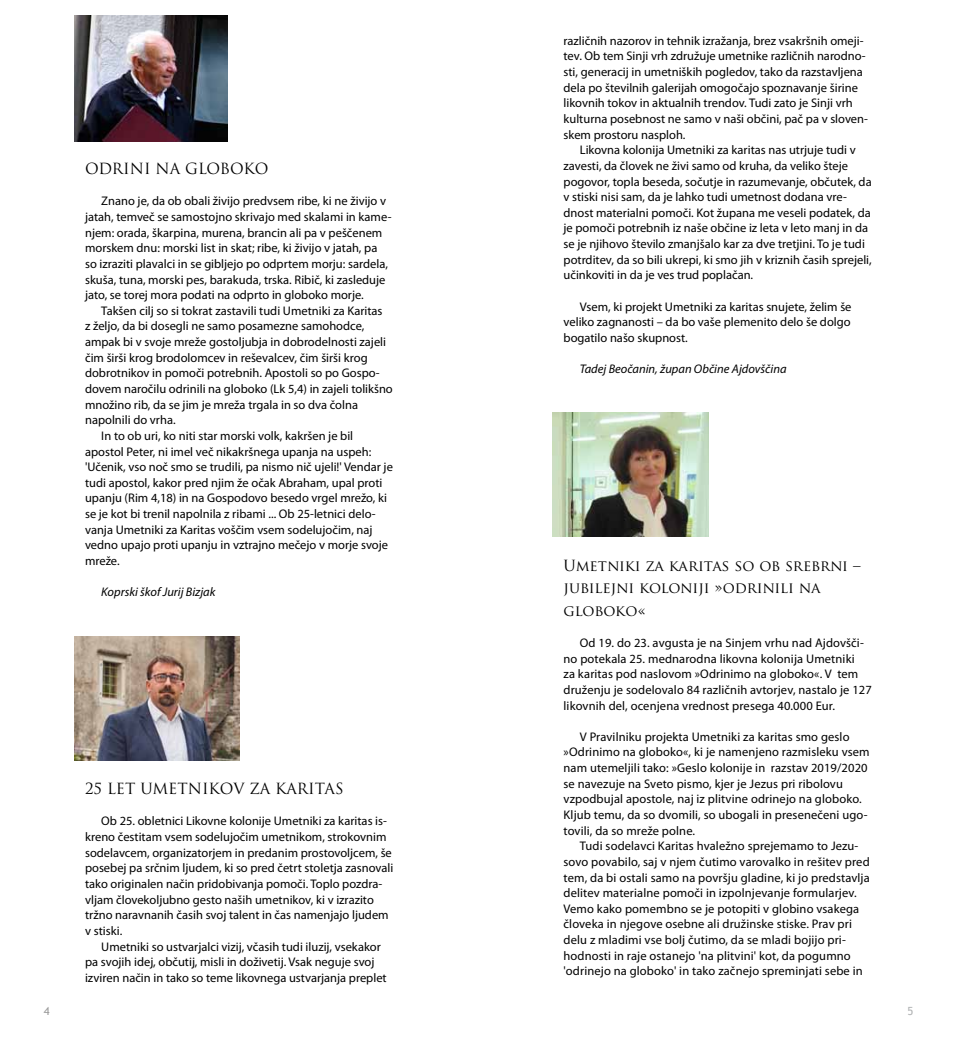
<style>
.page{position:relative;width:957px;height:1053px;background:#fff}
.page>*{position:absolute;margin:0;border:0;box-sizing:border-box;transform-origin:0 0}
.t1{font:15px/22.5px "Trajan Pro";color:#000}
.t2{font:12.5px/15.6px "Myriad Pro";color:#000}
.t3{font:italic 12.5px "Myriad Pro";color:#000}
.t4{font:11.25px "Trebuchet MS";color:#999}
.t5{font:11.25px "Trebuchet MS";color:#b1b3b4}
</style>
<div class="page">
<img style="left:74px;top:16px;width:153px;height:125px">
<img style="left:553px;top:412px;width:156px;height:125px">
<img style="left:74px;top:636px;width:165px;height:124px">
<p class="t1" style="left:85px;top:157px;width:185px">ODRINI NA GLOBOKO</p>
<p class="t2" style="left:85px;top:193px;width:308px;text-indent:16px">Znano je, da ob obali živijo predvsem ribe, ki ne živijo v jatah, temveč se samostojno skrivajo med skalami in kame&shy;njem: orada, škarpina, murena, brancin ali pa v peščenem morskem dnu: morski list in skat; ribe, ki živijo v jatah, pa so izraziti plavalci in se gibljejo po odprtem morju: sardela, skuša, tuna, morski pes, barakuda, trska. Ribič, ki zasleduje jato, se torej mora podati na odprto in globoko morje.</p>
<p class="t2" style="left:101px;top:302px;width:283px">Takšen cilj so si tokrat zastavili tudi Umetniki za Karitas</p>
<p class="t2" style="left:85px;top:318px;width:281px">z željo, da bi dosegli ne samo posamezne samohodce,</p>
<p class="t2" style="left:85px;top:334px;width:302px">ampak bi v svoje mreže gostoljubja in dobrodelnosti zajeli</p>
<p class="t2" style="left:85px;top:349px;width:284px">čim širši krog brodolomcev in reševalcev, čim širši krog</p>
<p class="t2" style="left:85px;top:365px;width:296px">dobrotnikov in pomoči potrebnih. Apostoli so po Gospo-</p>
<p class="t2" style="left:85px;top:381px;width:309px">dovem naročilu odrinili na globoko (Lk 5,4) in zajeli tolikšno</p>
<p class="t2" style="left:85px;top:396px;width:274px">množino rib, da se jim je mreža trgala in so dva čolna</p>
<p class="t2" style="left:85px;top:412px;width:92px">napolnili do vrha.</p>
<p class="t2" style="left:101px;top:427px;width:253px">In to ob uri, ko niti star morski volk, kakršen je bil</p>
<p class="t2" style="left:85px;top:443px;width:288px">apostol Peter, ni imel več nikakršnega upanja na uspeh:</p>
<p class="t2" style="left:85px;top:459px;width:309px">'Učenik, vso noč smo se trudili, pa nismo nič ujeli!' Vendar je</p>
<p class="t2" style="left:85px;top:474px;width:299px">tudi apostol, kakor pred njim že očak Abraham, upal proti</p>
<p class="t2" style="left:85px;top:490px;width:303px">upanju (Rim 4,18) in na Gospodovo besedo vrgel mrežo, ki</p>
<p class="t2" style="left:85px;top:506px;width:292px">se je kot bi trenil napolnila z ribami ... Ob 25-letnici delo-</p>
<p class="t2" style="left:85px;top:521px;width:289px">vanja Umetniki za Karitas voščim vsem sodelujočim, naj</p>
<p class="t2" style="left:85px;top:537px;width:304px">vedno upajo proti upanju in vztrajno mečejo v morje svoje</p>
<p class="t2" style="left:85px;top:552px;width:36px">mreže.</p>
<p class="t3" style="left:101px;top:584px;width:116px">Koprski škof Jurij Bizjak</p>
<p class="t1" style="left:85px;top:777px;width:260px">25 LET UMETNIKOV ZA KARITAS</p>
<p class="t2" style="left:85px;top:813px;width:310px;text-indent:16px">Ob 25. obletnici Likovne kolonije Umetniki za karitas is&shy;kreno čestitam vsem sodelujočim umetnikom, strokovnim sodelavcem, organizatorjem in predanim prostovoljcem, še posebej pa srčnim ljudem, ki so pred četrt stoletja zasnovali tako originalen način pridobivanja pomoči. Toplo pozdra&shy;vljam človekoljubno gesto naših umetnikov, ki v izrazito tržno naravnanih časih svoj talent in čas namenjajo ljudem v stiski.</p>
<p class="t2" style="left:85px;top:938px;width:303px;text-indent:16px">Umetniki so ustvarjalci vizij, včasih tudi iluzij, vsekakor pa svojih idej, občutij, misli in doživetij. Vsak neguje svoj izviren način in tako so teme likovnega ustvarjanja preplet</p>
<p class="t2" style="left:563px;top:33px;width:306px">različnih nazorov in tehnik izražanja, brez vsakršnih omeji&shy;tev. Ob tem Sinji vrh združuje umetnike različnih narodno&shy;sti, generacij in umetniških pogledov, tako da razstavljena dela po številnih galerijah omogočajo spoznavanje širine likovnih tokov in aktualnih trendov. Tudi zato je Sinji vrh kulturna posebnost ne samo v naši občini, pač pa v sloven&shy;skem prostoru nasploh.</p>
<p class="t2" style="left:563px;top:142px;width:310px;text-indent:16px">Likovna kolonija Umetniki za karitas nas utrjuje tudi v zavesti, da človek ne živi samo od kruha, da veliko šteje pogovor, topla beseda, sočutje in razumevanje, občutek, da v stiski nisi sam, da je lahko tudi umetnost dodana vre&shy;dnost materialni pomoči. Kot župana me veseli podatek, da je pomoči potrebnih iz naše občine iz leta v leto manj in da se je njihovo število zmanjšalo kar za dve tretjini. To je tudi potrditev, da so bili ukrepi, ki smo jih v kriznih časih sprejeli, učinkoviti in da je ves trud poplačan.</p>
<p class="t2" style="left:563px;top:298px;width:289px;text-align:justify;text-indent:16px">Vsem, ki projekt Umetniki za karitas snujete, želim še veliko zagnanosti – da bo vaše plemenito delo še dolgo bogatilo našo skupnost.</p>
<p class="t3" style="left:580px;top:361px;width:208px">Tadej Beočanin, župan Občine Ajdovščina</p>
<p class="t1" style="left:563px;top:554px;width:298px">Umetniki za karitas so ob srebrni – jubilejni koloniji »odrinili na globoko«</p>
<p class="t2" style="left:563px;top:634px;width:310px;text-indent:16px">Od 19. do 23. avgusta je na Sinjem vrhu nad Ajdovšči&shy;no potekala 25. mednarodna likovna kolonija Umetniki<br>za karitas pod naslovom »Odrinimo na globoko«. V tem druženju je sodelovalo 84 različnih avtorjev, nastalo je 127 likovnih del, ocenjena vrednost presega 40.000 Eur.</p>
<p class="t2" style="left:563px;top:728px;width:308px;text-indent:16px">V Pravilniku projekta Umetniki za karitas smo geslo »Odrinimo na globoko«, ki je namenjeno razmisleku vsem nam utemeljili tako: »Geslo kolonije in razstav 2019/2020 se navezuje na Sveto pismo, kjer je Jezus pri ribolovu vzpodbujal apostole, naj iz plitvine odrinejo na globoko.<br>Kljub temu, da so dvomili, so ubogali in presenečeni ugo&shy;tovili, da so mreže polne.</p>
<p class="t2" style="left:563px;top:838px;width:308px;text-indent:16px">Tudi sodelavci Karitas hvaležno sprejemamo to Jezu&shy;sovo povabilo, saj v njem čutimo varovalko in rešitev pred tem, da bi ostali samo na površju gladine, ki jo predstavlja delitev materialne pomoči in izpolnjevanje formularjev.<br>Vemo kako pomembno se je potopiti v globino vsakega človeka in njegove osebne ali družinske stiske. Prav pri delu z mladimi vse bolj čutimo, da se mladi bojijo pri&shy;hodnosti in raje ostanejo 'na plitvini' kot, da pogumno 'odrinejo na globoko' in tako začnejo spreminjati sebe in</p>
<p class="t4" style="left:44px;top:1004px;width:7px">4</p>
<p class="t5" style="left:907px;top:1004px;width:7px">5</p>
</div>
